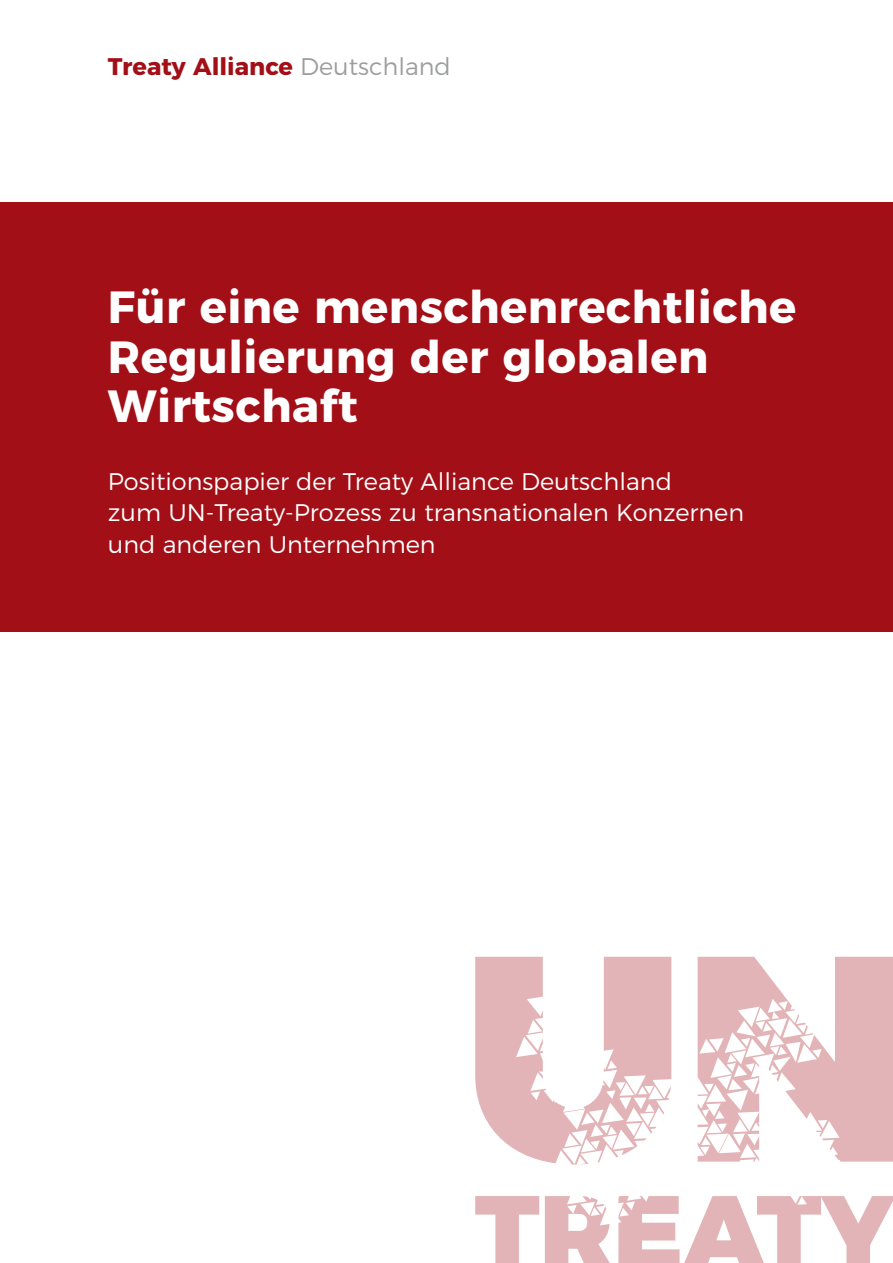
<style>
.page{position:relative;width:893px;height:1263px;background:#fff}
.page>*{position:absolute;margin:0;border:0;box-sizing:border-box;transform-origin:0 0}
.t1{font:700 45px/49.5px "Montserrat";letter-spacing:.01em;color:#fff}
.t2{font:300 24px/31.5px "Montserrat";color:#fff}
.t3{font:700 24px "Montserrat";color:#a30f17}
.s1{font-weight:300;color:#9c9d9d}
</style>
<div class="page">
<div style="left:0;top:202px;width:893px;height:429px;background:#a30f17"></div>
<svg style="left:475px;top:957px;width:196px;height:207px"></svg>
<svg style="left:698px;top:957px;width:195px;height:204px"></svg>
<svg style="left:475px;top:1196px;width:64px;height:67px"></svg>
<svg style="left:545px;top:1196px;width:65px;height:67px"></svg>
<svg style="left:618px;top:1196px;width:275px;height:67px"></svg>
<p class="t3" style="left:108px;top:47px;width:345px">Treaty Alliance <span class="s1">Deutschland</span></p>
<h1 class="t1" style="left:108px;top:279px;width:690px">Für eine menschenrechtliche<br>Regulierung der globalen<br>Wirtschaft</h1>
<p class="t2" style="left:108px;top:463px;width:638px">Positionspapier der Treaty Alliance Deutschland<br>zum UN-Treaty-Prozess zu transnationalen Konzernen und anderen Unternehmen</p>
</div>
